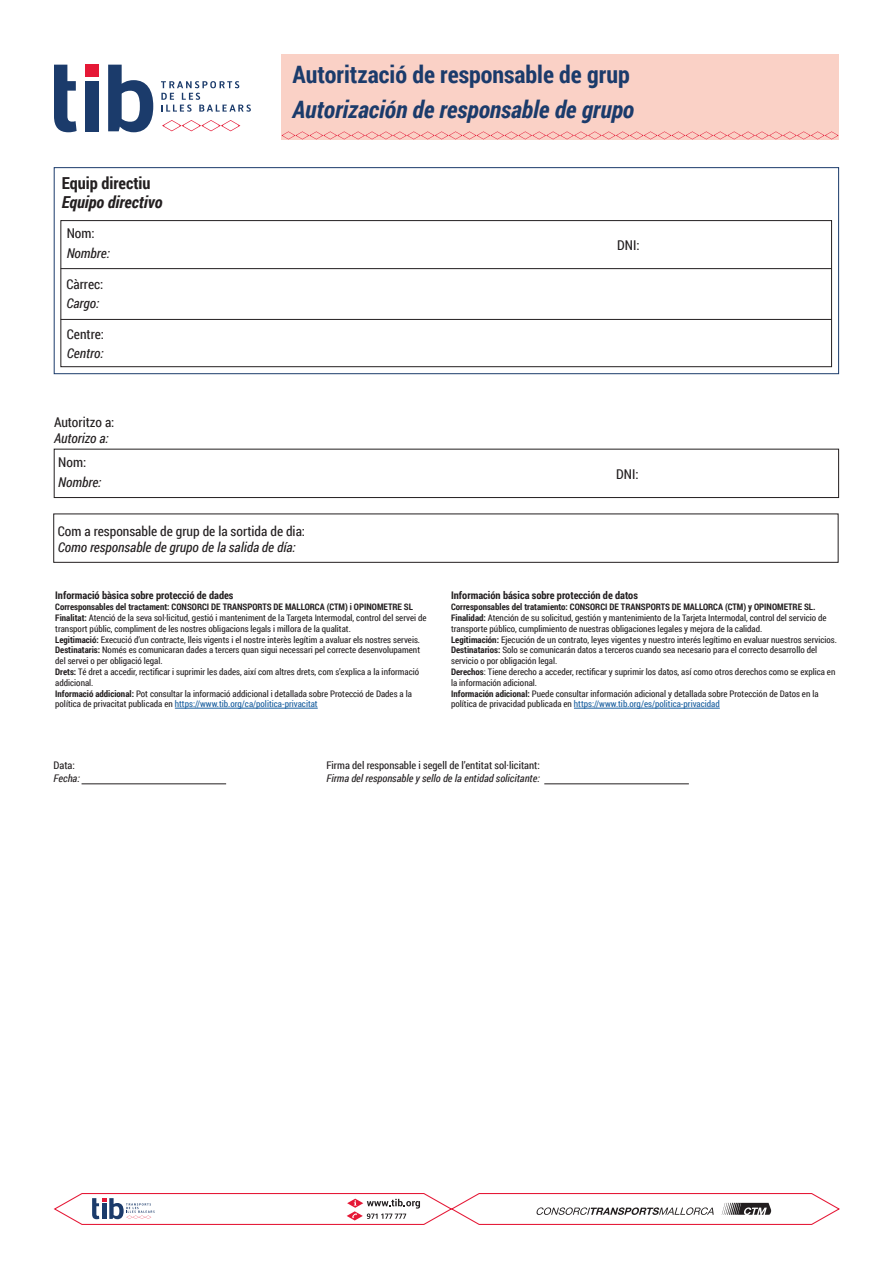
<style>
.page{position:relative;width:893px;height:1263px;background:#fff}
.page>*{position:absolute;margin:0;border:0;box-sizing:border-box;transform-origin:0 0}
.titol{font:italic 700 24px "Roboto Condensed";color:#1b3b6b}
.titol-2{font:700 24px "Roboto Condensed";color:#1b3b6b}
.titol-3{font:italic 700 16.5px "Roboto Condensed";color:#231f20}
.titol-4{font:700 16.5px "Roboto Condensed";color:#231f20}
.TextGeneral{font:13.5px "Roboto Condensed";color:#231f20}
.TextGeneral-2{font:italic 13.5px "Roboto Condensed";color:#231f20}
.TextGeneral-3{font:700 10.5px "Roboto Condensed";color:#231f20}
.TextGeneral-4{font:10.5px "Roboto Condensed";color:#231f20}
.TextGeneral-5{font:italic 10.5px "Roboto Condensed";color:#231f20}
.TextGeneral-6{font:9px/10.8px "Roboto Condensed";color:#231f20}
.TextGeneral-7{font:700 9px "Roboto Condensed";color:#231f20}
.s1{font-weight:700}
.s2{color:#175d9e}
</style>
<div class="page">
<div style="left:281px;top:54px;width:558px;height:85px;background:#fad1c6"></div>
<svg style="left:162px;top:120px;width:78px;height:11px"></svg>
<div style="left:85px;top:65px;width:13px;height:12px;background:#e51836"></div>
<div style="left:85px;top:81px;width:13px;height:50px;background:#1b3b6b"></div>
<svg style="left:54px;top:65px;width:23px;height:67px"></svg>
<svg style="left:108px;top:65px;width:45px;height:67px"></svg>
<svg style="left:161px;top:81px;width:90px;height:31px"></svg>
<svg style="left:54px;top:1193px;width:786px;height:32px"></svg>
<hr style="left:82px;top:783px;width:144px;height:1px;background:#231f20">
<hr style="left:544px;top:783px;width:145px;height:1px;background:#231f20">
<svg style="left:281px;top:131px;width:558px;height:8px"></svg>
<div style="left:54px;top:449px;width:785px;height:49px;border:1px solid #231f20"></div>
<hr style="left:175px;top:708px;width:143px;height:1px;background:#175d9e">
<hr style="left:574px;top:708px;width:146px;height:1px;background:#175d9e">
<div style="left:61px;top:220px;width:771px;height:147px;border:1px solid #231f20"></div>
<hr style="left:61px;top:268px;width:771px;height:1px;background:#231f20">
<hr style="left:61px;top:319px;width:771px;height:1px;background:#231f20">
<div style="left:54px;top:167px;width:785px;height:207px;border:1px solid #1b3b6b"></div>
<p class="titol-4" style="left:62px;top:171px;width:90px">Equip directiu</p>
<p class="titol-3" style="left:62px;top:191px;width:102px">Equipo directivo</p>
<p class="TextGeneral" style="left:67px;top:224px;width:29px">Nom:</p>
<p class="TextGeneral-2" style="left:67px;top:244px;width:45px">Nombre:</p>
<p class="TextGeneral" style="left:66px;top:274px;width:38px">Càrrec:</p>
<p class="TextGeneral-2" style="left:66px;top:294px;width:34px">Cargo:</p>
<p class="TextGeneral" style="left:67px;top:324px;width:39px">Centre:</p>
<p class="TextGeneral-2" style="left:67px;top:344px;width:38px">Centro:</p>
<p class="TextGeneral" style="left:54px;top:412px;width:62px">Autoritzo a:</p>
<p class="TextGeneral-2" style="left:54px;top:429px;width:56px">Autorizo a:</p>
<p class="TextGeneral" style="left:58px;top:453px;width:29px">Nom:</p>
<p class="TextGeneral-2" style="left:58px;top:473px;width:45px">Nombre:</p>
<p class="titol-2" style="left:293px;top:58px;width:339px">Autorització de responsable de grup</p>
<p class="titol" style="left:293px;top:93px;width:343px">Autorización de responsable de grupo</p>
<p class="TextGeneral" style="left:617px;top:236px;width:24px">DNI:</p>
<p class="TextGeneral" style="left:616px;top:465px;width:24px">DNI:</p>
<p class="TextGeneral" style="left:58px;top:522px;width:249px">Com a responsable de grup de la sortida de dia:</p>
<p class="TextGeneral-2" style="left:58px;top:538px;width:239px">Como responsable de grupo de la salida de día:</p>
<p class="TextGeneral-3" style="left:55px;top:588px;width:180px">Informació bàsica sobre protecció de dades</p>
<p class="TextGeneral-7" style="left:55px;top:601px;width:359px">Corresponsables del tractament: CONSORCI DE TRANSPORTS DE MALLORCA (CTM) i OPINOMETRE SL</p>
<p class="TextGeneral-6" style="left:55px;top:612px;width:373px"><span class="s1">Finalitat:</span> Atenció de la seva sol·licitud, gestió i manteniment de la Targeta Intermodal, control del servei de transport públic, compliment de les nostres obligacions legals i millora de la qualitat.</p>
<p class="TextGeneral-6" style="left:55px;top:634px;width:366px"><span class="s1">Legitimació:</span> Execució d’un contracte, lleis vigents i el nostre interès legítim a avaluar els nostres serveis.</p>
<p class="TextGeneral-6" style="left:55px;top:644px;width:366px"><span class="s1">Destinataris:</span> Només es comunicaran dades a tercers quan sigui necessari pel correcte desenvolupament del servei o per obligació legal.</p>
<p class="TextGeneral-6" style="left:55px;top:666px;width:366px"><span class="s1">Drets:</span> Té dret a accedir, rectificar i suprimir les dades, així com altres drets, com s’explica a la informació addicional.</p>
<p class="TextGeneral-6" style="left:55px;top:688px;width:358px"><span class="s1">Informació addicional:</span> Pot consultar la informació addicional i detallada sobre Protecció de Dades a la política de privacitat publicada en <span class="s2">https://www.tib.org/ca/politica-privacitat</span></p>
<p class="TextGeneral-3" style="left:451px;top:588px;width:188px">Información básica sobre protección de datos</p>
<p class="TextGeneral-7" style="left:451px;top:601px;width:366px">Corresponsables del tratamiento: CONSORCI DE TRANSPORTS DE MALLORCA (CTM) y OPINOMETRE SL.</p>
<p class="TextGeneral-6" style="left:451px;top:612px;width:377px"><span class="s1">Finalidad:</span> Atención de su solicitud, gestión y mantenimiento de la Tarjeta Intermodal, control del servicio de transporte público, cumplimiento de nuestras obligaciones legales y mejora de la calidad.</p>
<p class="TextGeneral-6" style="left:451px;top:634px;width:387px"><span class="s1">Legitimación:</span> Ejecución de un contrato, leyes vigentes y nuestro interés legítimo en evaluar nuestros servicios.</p>
<p class="TextGeneral-6" style="left:451px;top:644px;width:368px"><span class="s1">Destinatarios:</span> Solo se comunicarán datos a terceros cuando sea necesario para el correcto desarrollo del servicio o por obligación legal.</p>
<p class="TextGeneral-6" style="left:451px;top:666px;width:386px"><span class="s1">Derechos</span>: Tiene derecho a acceder, rectificar y suprimir los datos, así como otros derechos como se explica en la información adicional.</p>
<p class="TextGeneral-6" style="left:451px;top:688px;width:369px"><span class="s1">Información adicional:</span> Puede consultar información adicional y detallada sobre Protección de Datos en la política de privacidad publicada en <span class="s2">https://www.tib.org/es/politica-privacidad</span></p>
<p class="TextGeneral-4" style="left:54px;top:758px;width:23px">Data:</p>
<p class="TextGeneral-5" style="left:54px;top:771px;width:28px">Fecha:</p>
<p class="TextGeneral-4" style="left:326px;top:758px;width:215px">Firma del responsable i segell de l’entitat sol·licitant:</p>
<p class="TextGeneral-5" style="left:326px;top:771px;width:215px">Firma del responsable y sello de la entidad solicitante:</p>
</div>
